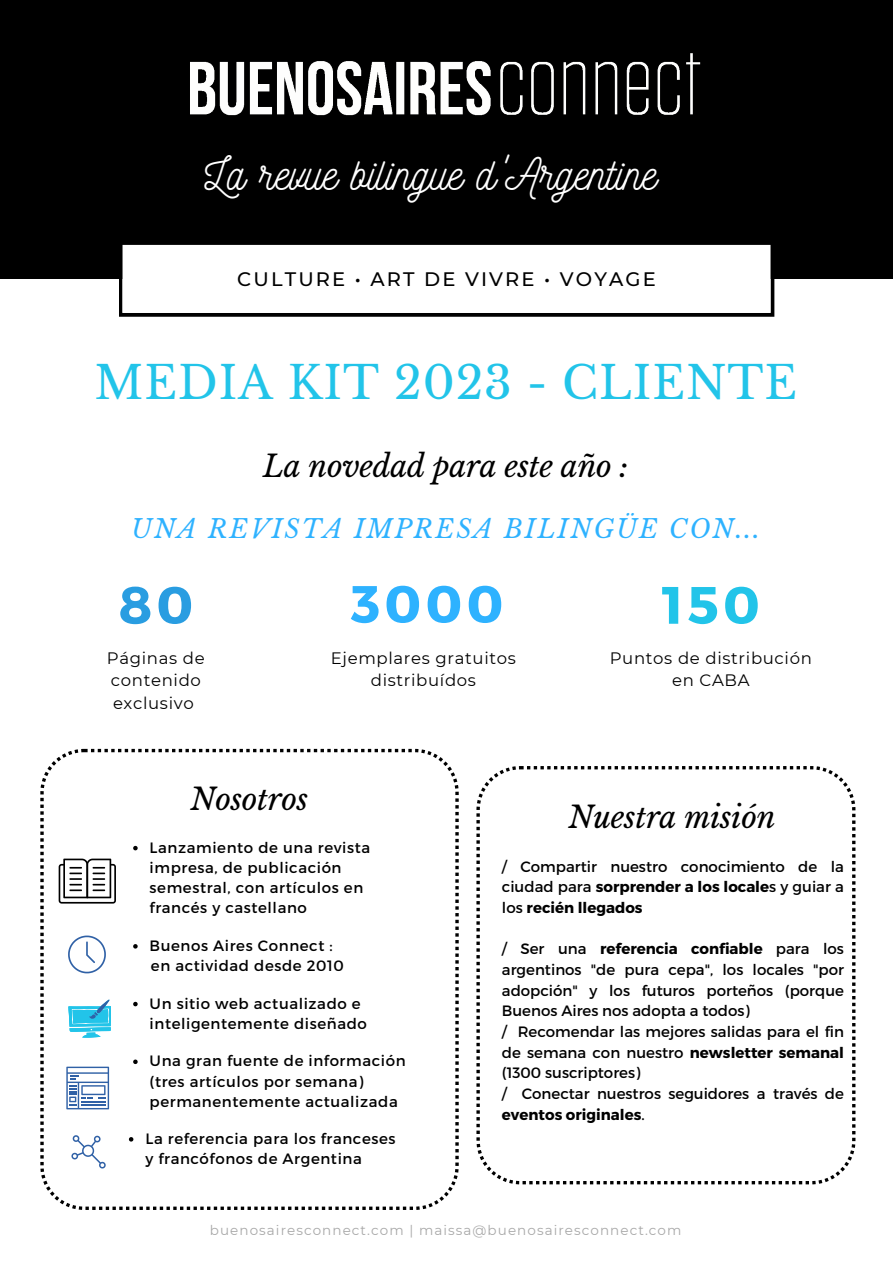
<style>
.page{position:relative;width:893px;height:1264px;background:#fff}
.page>*{position:absolute;margin:0;border:0;box-sizing:border-box;transform-origin:0 0}
.t1{font:700 52.5px "Montserrat";color:#2eb2ff}
.t2{font:700 52.5px "Montserrat";color:#22c4e9}
.t3{font:700 52.5px "Montserrat";color:#299de1}
.t4{font:45px "Nickainley";color:#fff}
.t5{font:45px "Libre Baskerville";letter-spacing:.02em;color:#22c4e9}
.t6{font:italic 30px "Libre Baskerville";letter-spacing:-.01em;color:#000}
.t7{font:italic 25.5px "Libre Baskerville";letter-spacing:.08em;color:#2eb2ff}
.t8{font:500 19.5px "Montserrat";letter-spacing:.11em;color:#000}
.t9{font:16.5px/22.5px "Montserrat";letter-spacing:.04em;color:#000}
.t10{font:15px/20.2px "Montserrat";letter-spacing:.04em;color:#000}
.t11{font:15px/20.7px "Montserrat";color:#000}
.t12{font:13.5px "Montserrat";letter-spacing:.08em;color:#a8a8a8}
.s1{font-weight:700}
</style>
<div class="page">
<div style="left:0;top:0;width:892px;height:279px;background:#000"></div>
<img style="left:190px;top:53px;width:510px;height:63px">
<svg style="left:40px;top:749px;width:418px;height:460px"></svg>
<svg style="left:476px;top:766px;width:379px;height:418px"></svg>
<svg style="left:119px;top:244px;width:655px;height:73px;background:#111"></svg>
<svg style="left:122px;top:245px;width:648px;height:68px"></svg>
<svg style="left:68px;top:935px;width:38px;height:38px"></svg>
<svg style="left:68px;top:999px;width:43px;height:38px"></svg>
<svg style="left:66px;top:1066px;width:43px;height:43px"></svg>
<svg style="left:71px;top:1135px;width:35px;height:33px"></svg>
<svg style="left:59px;top:858px;width:57px;height:45px"></svg>
<svg style="left:133px;top:944px;width:5px;height:4px"></svg>
<svg style="left:133px;top:1059px;width:5px;height:5px"></svg>
<svg style="left:133px;top:1001px;width:5px;height:5px"></svg>
<svg style="left:129px;top:1137px;width:4px;height:4px"></svg>
<svg style="left:133px;top:845px;width:5px;height:5px"></svg>
<p class="t4" style="left:204px;top:145px;width:454px">La revue bilingue d'Argentine</p>
<p class="t8" style="left:237px;top:267px;width:420px">CULTURE • ART DE VIVRE • VOYAGE</p>
<p class="t5" style="left:94px;top:355px;width:704px">MEDIA KIT 2023 - CLIENTE</p>
<p class="t6" style="left:263px;top:448px;width:367px">La novedad para este año :</p>
<p class="t7" style="left:131px;top:513px;width:630px">UNA REVISTA IMPRESA BILINGÜE CON...</p>
<p class="t3" style="left:118px;top:571px;width:76px">80</p>
<p class="t9" style="left:107px;top:646px;width:99px">Páginas de contenido exclusivo</p>
<p class="t1" style="left:351px;top:570px;width:154px">3000</p>
<p class="t9" style="left:331px;top:646px;width:187px;text-align:center">Ejemplares gratuitos distribuídos</p>
<p class="t6" style="left:190px;top:780px;width:119px">Nosotros</p>
<p class="t2" style="left:661px;top:571px;width:100px">150</p>
<p class="t9" style="left:609px;top:646px;width:204px">Puntos de distribución</p>
<p class="t9" style="left:672px;top:669px;width:79px">en CABA</p>
<p class="t6" style="left:568px;top:798px;width:208px">Nuestra misión</p>
<p class="t10" style="left:150px;top:836px;width:222px">Lanzamiento de una revista impresa, de publicación semestral, con artículos en francés y castellano</p>
<p class="t10" style="left:150px;top:934px;width:184px">Buenos Aires Connect :</p>
<p class="t10" style="left:151px;top:954px;width:194px">en actividad desde 2010</p>
<p class="t10" style="left:150px;top:992px;width:219px">Un sitio web actualizado e inteligentemente diseñado</p>
<p class="t10" style="left:150px;top:1050px;width:257px">Una gran fuente de información (tres artículos por semana) permanentemente actualizada</p>
<p class="t10" style="left:145px;top:1127px;width:251px">La referencia para los franceses y francófonos de Argentina</p>
<p class="t10" style="left:502px;top:855px;width:343px;line-height:20.7px;text-align:justify">/ Compartir nuestro conocimiento de la ciudad para <span class="s1">sorprender a los locale</span>s y guiar a los <span class="s1">recién llegados</span></p>
<p class="t10" style="left:502px;top:937px;width:343px;line-height:20.7px;text-align:justify">/ Ser una <span class="s1">referencia confiable</span> para los argentinos "de pura cepa", los locales "por adopción" y los futuros porteños (porque Buenos Aires nos adopta a todos)</p>
<p class="t10" style="left:502px;top:1020px;width:343px;line-height:20.7px;text-align:justify">/ Recomendar las mejores salidas para el fin de semana con nuestro <span class="s1">newsletter semanal </span>(1300 suscriptores)</p>
<p class="t11" style="left:502px;top:1082px;width:343px">/ Conectar nuestros seguidores a través de <span class="s1">eventos originales</span>.</p>
<p class="t12" style="left:210px;top:1222px;width:473px">buenosairesconnect.com | maissa@buenosairesconnect.com</p>
</div>
